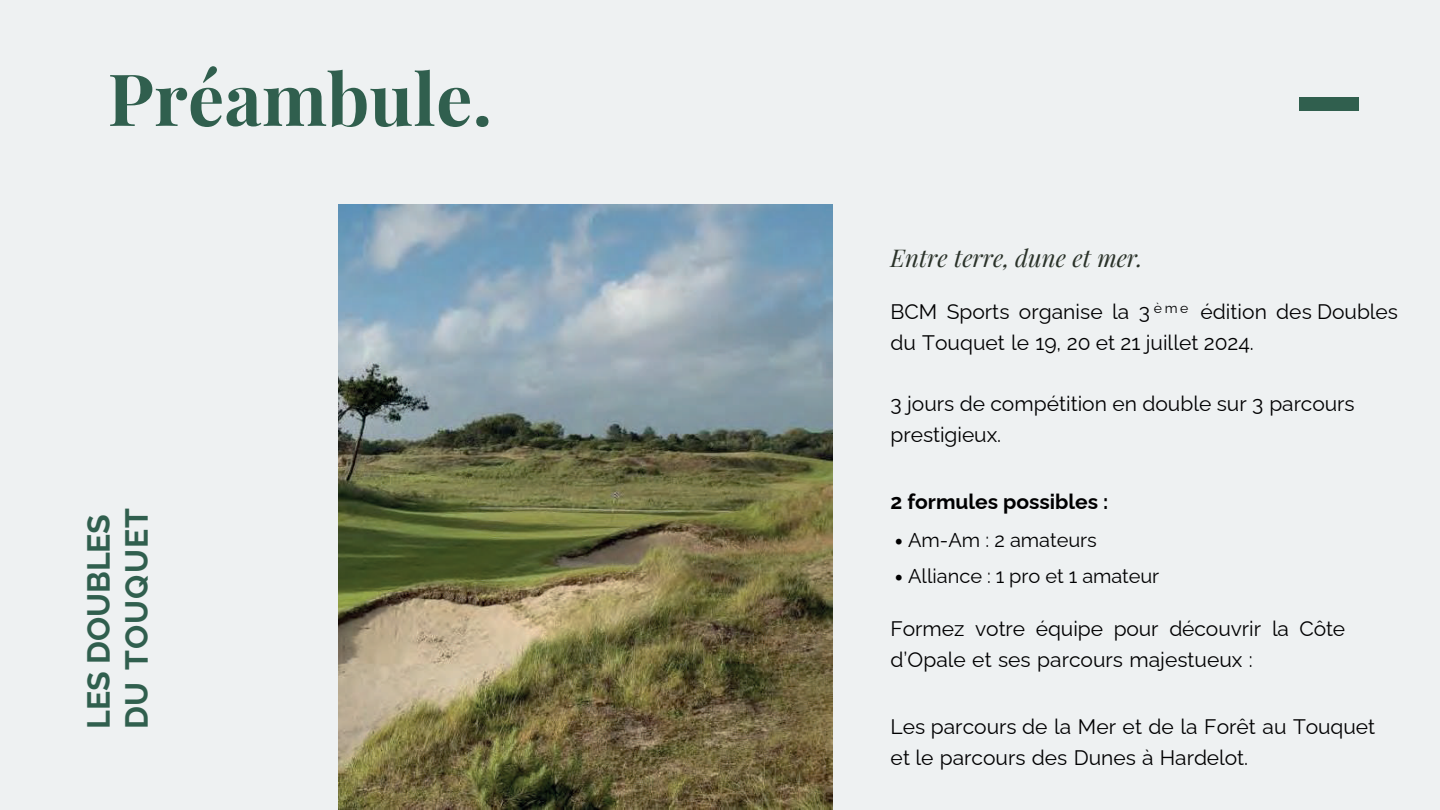
<style>
.page{position:relative;width:1440px;height:810px;background:#eef1f2}
.page>*{position:absolute;margin:0;border:0;box-sizing:border-box;transform-origin:0 0}
.t1{font:700 72px "Playfair Display";letter-spacing:.005em;color:#305f4e}
.t2{font:700 32px/38px "Raleway";color:#305f4e}
.t3{font:italic 24px "Playfair Display";color:#2a3229}
.t4{font:21px/31px "Raleway";color:#000001}
.t5{font:700 21px "Raleway";color:#000001}
.t6{font:20px "Raleway";color:#000001}
.s1{font-family:"Playfair Display"}
</style>
<div class="page">
<img style="left:338px;top:205px;width:494px;height:605px">
<div style="left:1299px;top:98px;width:60px;height:13px;background:#305f4e"></div>
<h1 class="t1" style="left:108px;top:42px;width:386px">Préambule.</h1>
<h2 class="t2" style="left:76px;top:729px;width:223px;rotate:-90deg">LES DOUBLES<br>DU TOUQUET</h2>
<p class="t3" style="left:891px;top:240px;width:254px">Entre terre, dune et mer.</p>
<p class="t4" style="left:891px;top:294px;width:509px">BCM Sports organise la 3 <sup>è</sup> <sup>m</sup> <sup>e</sup> édition des Doubles du Touquet le 19, 20 et 21 juillet 2024.</p>
<p class="t4" style="left:891px;top:386px;width:466px">3 jours de compétition en double sur 3 parcours prestigieux.</p>
<p class="t5" style="left:891px;top:485px;width:219px">2 formules possibles :</p>
<p class="t6" style="left:894px;top:524px;width:204px"><span class="s1">•</span> Am-Am : 2 amateurs</p>
<p class="t6" style="left:894px;top:560px;width:266px"><span class="s1">•</span> Alliance : 1 pro et 1 amateur</p>
<p class="t4" style="left:891px;top:611px;width:456px">Formez votre équipe pour découvrir la Côte d’Opale et ses parcours majestueux :</p>
<p class="t4" style="left:891px;top:709px;width:486px">Les parcours de la Mer et de la Forêt au Touquet et le parcours des Dunes à Hardelot.</p>
</div>
